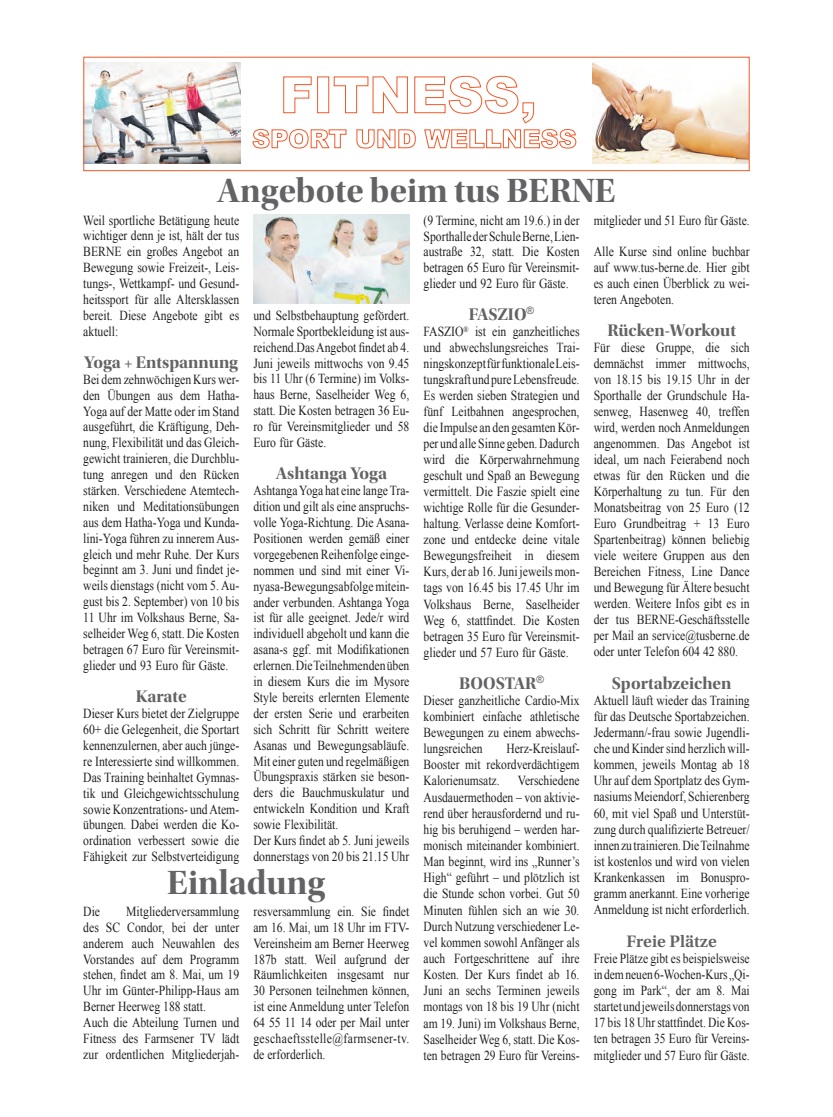
<style>
.page{position:relative;width:833px;height:1117px;background:#fff}
.page>*{position:absolute;margin:0;border:0;box-sizing:border-box;transform-origin:0 0}
.t1{font:35px "Utopia Std Bold Disp";color:#636366}
.t2{font:17.5px "Utopia Std Bold Disp";color:#636366}
.t3{font:600 17.5px "Utopia Std";color:#636366}
.Helv_BlackCond_16_16{font:13.75px/15.9px "Times New Roman";color:#231f20;text-align:justify;scale:.85 1}
.Helv_BlackCond_16_16-2{font:13.75px/16.1px "Times New Roman";color:#231f20;text-align:justify;scale:.84 1}
</style>
<div class="page">
<img style="left:85px;top:62px;width:155px;height:102px">
<svg style="left:252px;top:75px;width:325px;height:74px"></svg>
<img style="left:592px;top:62px;width:155px;height:102px">
<div style="left:83px;top:57px;width:666px;height:114px;border:1px solid #f15929"></div>
<img style="left:253px;top:215px;width:156px;height:88px">
<p class="t1" style="left:217px;top:171px;width:400px">Angebote beim tus BERNE</p>
<p class="Helv_BlackCond_16_16-2" style="left:594px;top:211px;width:187px">mitglieder und 51 Euro für Gäste.</p>
<p class="Helv_BlackCond_16_16" style="left:594px;top:243px;width:185px">Alle Kurse sind online buchbar auf www.tus-berne.de. Hier gibt es auch einen Überblick zu wei&shy;teren Angeboten.</p>
<p class="t2" style="left:607px;top:320px;width:130px">Rücken-Workout</p>
<p class="Helv_BlackCond_16_16" style="left:594px;top:339px;width:185px">Für diese Gruppe, die sich demnächst immer mittwochs, von 18.15 bis 19.15 Uhr in der Sporthalle der Grundschule Ha&shy;senweg, Hasenweg 40, treffen wird, werden noch Anmeldungen angenommen. Das Angebot ist ideal, um nach Feierabend noch etwas für den Rücken und die Körperhaltung zu tun. Für den Monatsbeitrag von 25 Euro (12<br>Euro Grundbeitrag + 13 Euro Spartenbeitrag) können beliebig viele weitere Gruppen aus den Bereichen Fitness, Line Dance und Bewegung für Ältere besucht werden. Weitere Infos gibt es in der tus BERNE-Geschäftsstelle per Mail an service@tusberne.de oder unter Telefon 604 42 880.</p>
<p class="t2" style="left:612px;top:672px;width:121px">Sportabzeichen</p>
<p class="Helv_BlackCond_16_16" style="left:594px;top:691px;width:185px">Aktuell läuft wieder das Training für das Deutsche Sportabzeichen.<br>Jedermann/-frau sowie Jugendli&shy;che und Kinder sind herzlich will&shy;kommen, jeweils Montag ab 18<br>Uhr auf dem Sportplatz des Gym&shy;nasiums Meiendorf, Schierenberg 60, mit viel Spaß und Unterstüt&shy;zung durch qualifizierte Betreuer/ innen zu trainieren. Die Teilnahme ist kostenlos und wird von vielen Krankenkassen im Bonuspro&shy;gramm anerkannt. Eine vorherige Anmeldung ist nicht erforderlich.</p>
<p class="t3" style="left:626px;top:930px;width:92px">Freie Plätze</p>
<p class="Helv_BlackCond_16_16-2" style="left:594px;top:949px;width:187px">Freie Plätze gibt es beispielsweise in dem neuen 6-Wochen-Kurs „Qi&shy;gong im Park“, der am 8. Mai startet und jeweils donnerstags von 17 bis 18 Uhr stattfindet. Die Kos&shy;ten betragen 35 Euro für Vereins&shy;mitglieder und 57 Euro für Gäste.</p>
<p class="Helv_BlackCond_16_16" style="left:83px;top:212px;width:185px">Weil sportliche Betätigung heute wichtiger denn je ist, hält der tus BERNE ein großes Angebot an Bewegung sowie Freizeit-, Leis&shy;tungs-, Wettkampf- und Gesund&shy;heitssport für alle Altersklassen bereit. Diese Angebote gibt es aktuell:</p>
<p class="t2" style="left:84px;top:352px;width:156px">Yoga + Entspannung</p>
<p class="Helv_BlackCond_16_16" style="left:83px;top:371px;width:185px">Bei dem zehnwöchigen Kurs wer&shy;den Übungen aus dem Hatha-Yoga auf der Matte oder im Stand ausgeführt, die Kräftigung, Deh&shy;nung, Flexibilität und das Gleich&shy;gewicht trainieren, die Durchblu&shy;tung anregen und den Rücken stärken. Verschiedene Atemtech&shy;niken und Meditationsübungen aus dem Hatha-Yoga und Kunda&shy;lini-Yoga führen zu innerem Aus&shy;gleich und mehr Ruhe. Der Kurs beginnt am 3. Juni und findet je&shy;weils dienstags (nicht vom 5. Au&shy;gust bis 2. September) von 10 bis 11 Uhr im Volkshaus Berne, Sa&shy;selheider Weg 6, statt. Die Kosten betragen 67 Euro für Vereinsmit&shy;glieder und 93 Euro für Gäste.</p>
<p class="t2" style="left:136px;top:686px;width:52px">Karate</p>
<p class="Helv_BlackCond_16_16" style="left:83px;top:705px;width:185px">Dieser Kurs bietet der Zielgruppe 60+ die Gelegenheit, die Sportart kennenzulernen, aber auch jünge&shy;re Interessierte sind willkommen.<br>Das Training beinhaltet Gymnas&shy;tik und Gleichgewichtsschulung sowie Konzentrations- und Atem&shy;übungen. Dabei werden die Ko&shy;ordination verbessert sowie die Fähigkeit zur Selbstverteidigung</p>
<p class="Helv_BlackCond_16_16" style="left:423px;top:212px;width:185px">(9 Termine, nicht am 19.6.) in der Sporthalle der Schule Berne, Lien&shy;austraße 32, statt. Die Kosten betragen 65 Euro für Vereinsmit&shy;glieder und 92 Euro für Gäste.</p>
<p class="t2" style="left:469px;top:304px;width:67px">FASZIO<sup>®</sup></p>
<p class="Helv_BlackCond_16_16" style="left:423px;top:323px;width:185px">FASZIO<sup>®</sup> ist ein ganzheitliches und abwechslungsreiches Trai&shy;ningskonzept für funktionale Leis&shy;tungskraft und pure Lebensfreude.<br>Es werden sieben Strategien und fünf Leitbahnen angesprochen, die Impulse an den gesamten Kör&shy;per und alle Sinne geben. Dadurch wird die Körperwahrnehmung geschult und Spaß an Bewegung vermittelt. Die Faszie spielt eine wichtige Rolle für die Gesunder&shy;haltung. Verlasse deine Komfort&shy;zone und entdecke deine vitale Bewegungsfreiheit in diesem Kurs, der ab 16. Juni jeweils mon&shy;tags von 16.45 bis 17.45 Uhr im Volkshaus Berne, Saselheider Weg 6, stattfindet. Die Kosten betragen 35 Euro für Vereinsmit&shy;glieder und 57 Euro für Gäste.</p>
<p class="t2" style="left:459px;top:673px;width:86px">BOOSTAR<sup>®</sup></p>
<p class="Helv_BlackCond_16_16-2" style="left:423px;top:691px;width:187px">Dieser ganzheitliche Cardio-Mix kombiniert einfache athletische Bewegungen zu einem abwechs&shy;lungsreichen</p>
<p class="Helv_BlackCond_16_16" style="left:253px;top:307px;width:185px">und Selbstbehauptung gefördert.<br>Normale Sportbekleidung ist aus&shy;reichend.Das Angebot findet ab 4.<br>Juni jeweils mittwochs von 9.45 bis 11 Uhr (6 Termine) im Volks&shy;haus Berne, Saselheider Weg 6, statt. Die Kosten betragen 36 Eu&shy;ro für Vereinsmitglieder und 58<br>Euro für Gäste.</p>
<p class="t2" style="left:276px;top:464px;width:113px">Ashtanga Yoga</p>
<p class="Helv_BlackCond_16_16" style="left:253px;top:482px;width:185px">Ashtanga Yoga hat eine lange Tra&shy;dition und gilt als eine anspruchs&shy;volle Yoga-Richtung. Die Asana-Positionen werden gemäß einer vorgegebenen Reihenfolge einge&shy;nommen und sind mit einer Vi&shy;nyasa-Bewegungsabfolge mitein&shy;ander verbunden. Ashtanga Yoga ist für alle geeignet. Jede/r wird individuell abgeholt und kann die asana-s ggf. mit Modifikationen erlernen. Die Teilnehmenden üben in diesem Kurs die im Mysore Style bereits erlernten Elemente der ersten Serie und erarbeiten sich Schritt für Schritt weitere Asanas und Bewegungsabläufe.<br>Mit einer guten und regelmäßigen Übungspraxis stärken sie beson&shy;ders die Bauchmuskulatur und entwickeln Kondition und Kraft sowie Flexibilität.</p>
<p class="Helv_BlackCond_16_16" style="left:253px;top:832px;width:185px">Der Kurs findet ab 5. Juni jeweils donnerstags von 20 bis 21.15 Uhr</p>
<p class="Helv_BlackCond_16_16-2" style="left:423px;top:740px;width:187px;text-indent:83px">Herz-Kreislauf-Booster mit rekordverdächtigem Kalorienumsatz.</p>
<p class="Helv_BlackCond_16_16-2" style="left:423px;top:772px;width:187px;text-indent:94px">Verschiedene Ausdauermethoden – von aktivie&shy;rend über herausfordernd und ru&shy;hig bis beruhigend – werden har&shy;monisch miteinander kombiniert.<br>Man beginnt, wird ins „Runner’s High“ geführt – und plötzlich ist die Stunde schon vorbei. Gut 50<br>Minuten fühlen sich an wie 30.<br>Durch Nutzung verschiedener Le&shy;vel kommen sowohl Anfänger als auch Fortgeschrittene auf ihre Kosten. Der Kurs findet ab 16.<br>Juni an sechs Terminen jeweils montags von 18 bis 19 Uhr (nicht am 19. Juni) im Volkshaus Berne, Saselheider Weg 6, statt. Die Kos&shy;ten betragen 29 Euro für Vereins-</p>
<p class="t1" style="left:167px;top:862px;width:160px">Einladung</p>
<p class="Helv_BlackCond_16_16" style="left:253px;top:902px;width:185px">resversammlung ein. Sie findet am 16. Mai, um 18 Uhr im FTV-Vereinsheim am Berner Heerweg 187b statt. Weil aufgrund der Räumlichkeiten insgesamt nur 30 Personen teilnehmen können, ist eine Anmeldung unter Telefon 64 55 11 14 oder per Mail unter geschaeftsstelle@farmsener-tv. de erforderlich.</p>
<p class="Helv_BlackCond_16_16" style="left:83px;top:902px;width:185px;text-indent:43px">Mitgliederversammlung des SC Condor, bei der unter anderem auch Neuwahlen des Vorstandes auf dem Programm stehen, findet am 8. Mai, um 19<br>Uhr im Günter-Philipp-Haus am Berner Heerweg 188 statt.</p>
<p class="Helv_BlackCond_16_16" style="left:83px;top:1014px;width:185px">Auch die Abteilung Turnen und Fitness des Farmsener TV lädt zur ordentlichen Mitgliederjah-</p>
<p class="Helv_BlackCond_16_16" style="left:83px;top:902px;width:21px">Die</p>
</div>
